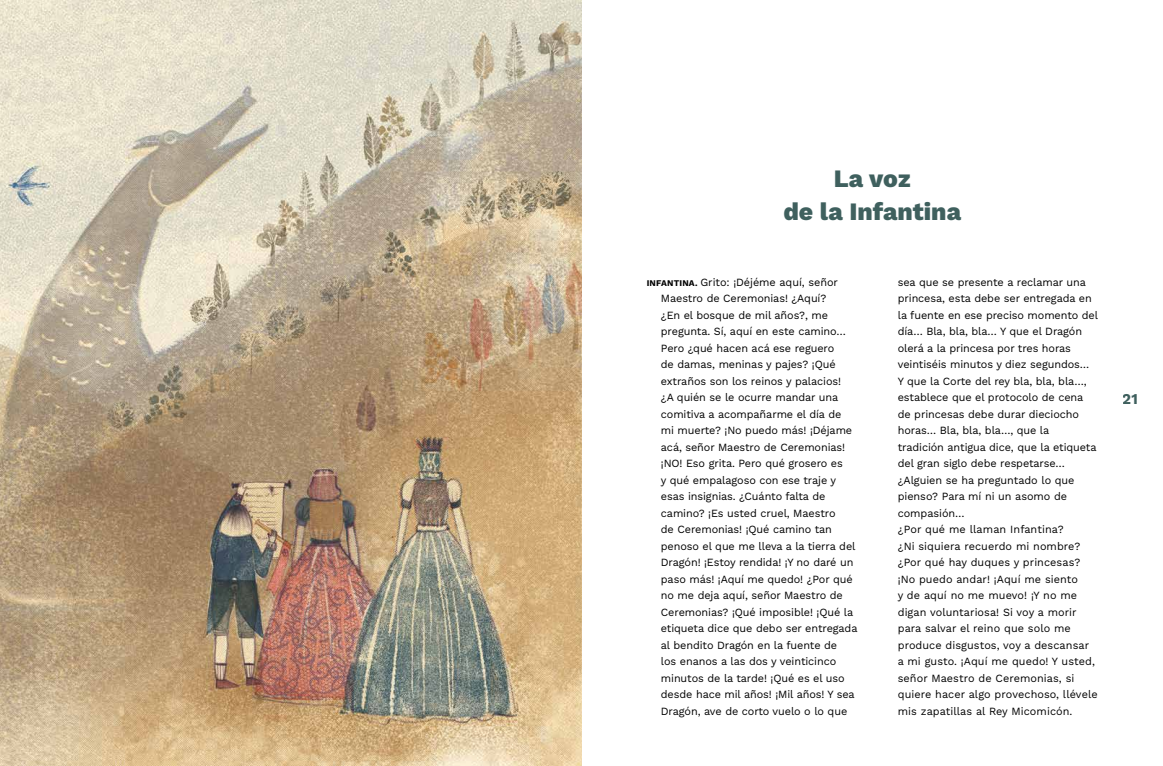
<style>
.page{position:relative;width:1163px;height:766px;background:#fff}
.page>*{position:absolute;margin:0;border:0;box-sizing:border-box;transform-origin:0 0}
.t1{font:800 25px/33px "Work Sans";color:#3f605e;text-align:center}
.t2{font:700 15px "Work Sans";color:#3f605e}
.t3{font:11px/16.5px "Work Sans";letter-spacing:-.01em;color:#000}
.s1{font-weight:700;font-size:8.7px}
</style>
<div class="page">
<img style="left:0;top:0;width:581px;height:765px">
<h1 class="t1" style="left:783px;top:160px;width:179px">La voz<br>de la Infantina</h1>
<p class="t3" style="left:660px;top:273px;width:198px;text-indent:-14px"><span class="s1">INFANTINA.</span> Grito: ¡Déjéme aquí, señor Maestro de Ceremonias! ¿Aquí?<br>¿En el bosque de mil años?, me pregunta. Sí, aquí en este camino… Pero ¿qué hacen acá ese reguero<br>de damas, meninas y pajes? ¡Qué extraños son los reinos y palacios!<br>¿A quién se le ocurre mandar una comitiva a acompañarme el día de<br>mi muerte? ¡No puedo más! ¡Déjame acá, señor Maestro de Ceremonias! ¡NO! Eso grita. Pero qué grosero es<br>y qué empalagoso con ese traje y esas insignias. ¿Cuánto falta de camino? ¡Es usted cruel, Maestro<br>de Ceremonias! ¡Qué camino tan penoso el que me lleva a la tierra del Dragón! ¡Estoy rendida! ¡Y no daré un paso más! ¡Aquí me quedo! ¿Por qué no me deja aquí, señor Maestro de Ceremonias? ¡Qué imposible! ¡Qué la etiqueta dice que debo ser entregada al bendito Dragón en la fuente de<br>los enanos a las dos y veinticinco minutos de la tarde! ¡Qué es el uso desde hace mil años! ¡Mil años! Y sea Dragón, ave de corto vuelo o lo que</p>
<p class="t3" style="left:897px;top:273px;width:202px">sea que se presente a reclamar una princesa, esta debe ser entregada en la fuente en ese preciso momento del día… Bla, bla, bla… Y que el Dragón olerá a la princesa por tres horas veintiséis minutos y diez segundos…<br>Y que la Corte del rey bla, bla, bla…, establece que el protocolo de cena de princesas debe durar dieciocho horas… Bla, bla, bla…, que la tradición antigua dice, que la etiqueta del gran siglo debe respetarse… ¿Alguien se ha preguntado lo que pienso? Para mí ni un asomo de compasión…<br>¿Por qué me llaman Infantina?<br>¿Ni siquiera recuerdo mi nombre? ¿Por qué hay duques y princesas? ¡No puedo andar! ¡Aquí me siento<br>y de aquí no me muevo! ¡Y no me digan voluntariosa! Si voy a morir para salvar el reino que solo me produce disgustos, voy a descansar<br>a mi gusto. ¡Aquí me quedo! Y usted, señor Maestro de Ceremonias, si quiere hacer algo provechoso, llévele mis zapatillas al Rey Micomicón.</p>
<h2 class="t2" style="left:1122px;top:387px;width:17px">21</h2>
</div>
